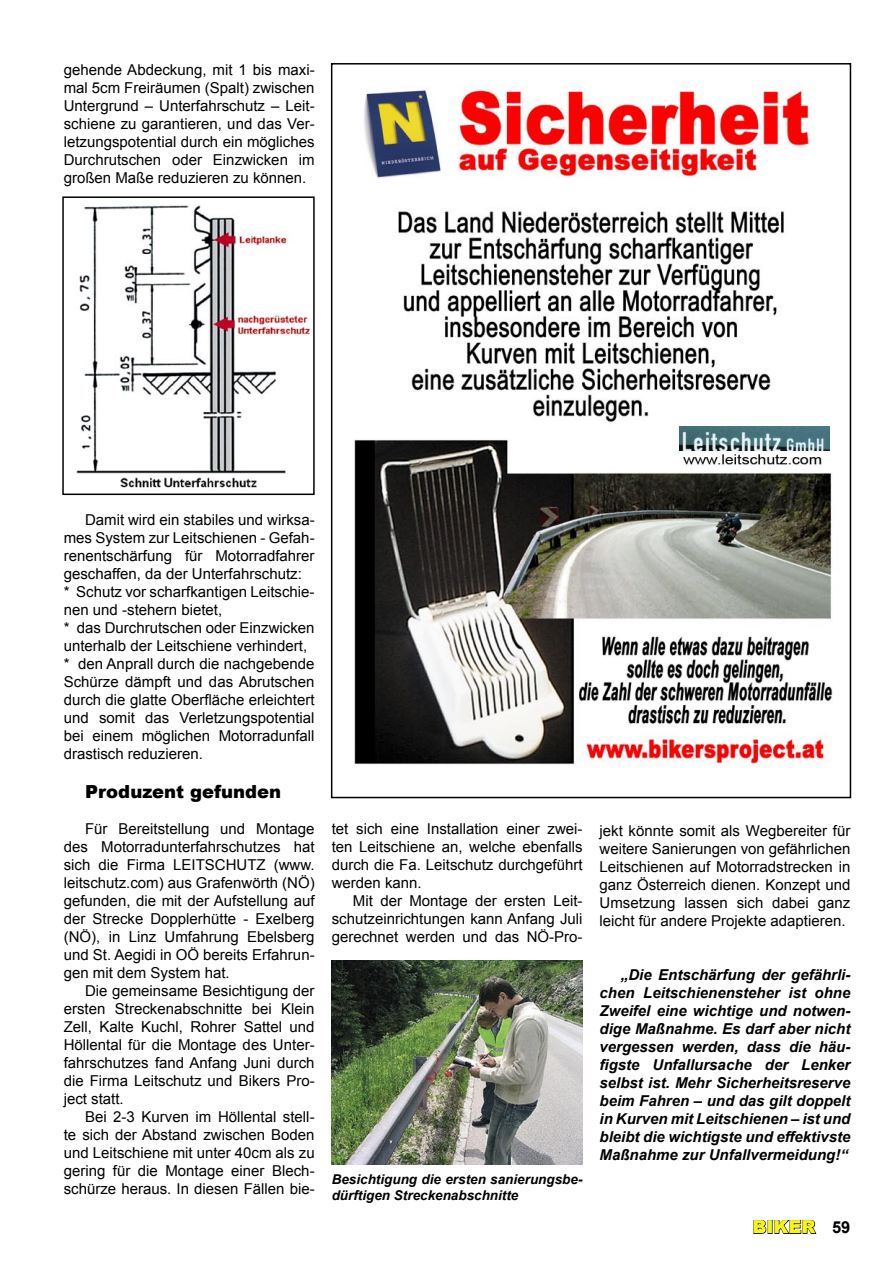
<style>
.page{position:relative;width:893px;height:1263px;background:#fff}
.page>*{position:absolute;margin:0;border:0;box-sizing:border-box;transform-origin:0 0}
.Lauftext_5_mm{font:900 18px "Arial";color:#000}
.t1{font:900 18px "Arial";color:#f7f410}
.Lauftext_5_mm-2{font:15px/18px "Arial";color:#000;text-align:justify}
.Lauftext_5_mm-3{font:italic 700 15px/18px "Arial";color:#000;text-align:justify}
.Bildtext{font:italic 700 13.5px/16.2px "Arial";color:#000}
.s1{font-weight:700;font-size:16.5px;color:#000}
</style>
<div class="page">
<img style="left:76px;top:205px;width:235px;height:283px">
<div style="left:62px;top:196px;width:253px;height:299px;border:2px solid #000"></div>
<img style="left:332px;top:960px;width:250px;height:204px">
<img style="left:354px;top:88px;width:479px;height:679px">
<img style="left:679px;top:426px;width:150px;height:44px">
<svg style="left:753px;top:1220px;width:13px;height:14px"></svg>
<svg style="left:774px;top:1220px;width:43px;height:14px"></svg>
<p class="Lauftext_5_mm-2" style="left:64px;top:61px;width:252px">gehende Abdeckung, mit 1 bis maxi&shy;mal 5cm Freiräumen (Spalt) zwischen Untergrund – Unterfahrschutz – Leit&shy;schiene zu garantieren, und das Ver&shy;letzungspotential durch ein mögliches Durchrutschen oder Einzwicken im großen Maße reduzieren zu können.</p>
<p class="Lauftext_5_mm-2" style="left:64px;top:511px;width:252px;text-indent:21px">Damit wird ein stabiles und wirksa&shy;mes System zur Leitschienen - Gefah&shy;renentschärfung für Motorradfahrer geschaffen, da der Unterfahrschutz:</p>
<p class="Lauftext_5_mm-2" style="left:64px;top:583px;width:252px">* Schutz vor scharfkantigen Leitschie&shy;nen und -stehern bietet,</p>
<p class="Lauftext_5_mm-2" style="left:64px;top:619px;width:252px">* das Durchrutschen oder Einzwicken unterhalb der Leitschiene verhindert,</p>
<p class="Lauftext_5_mm-2" style="left:64px;top:655px;width:252px">* den Anprall durch die nachgebende Schürze dämpft und das Abrutschen durch die glatte Oberfläche erleichtert und somit das Verletzungspotential bei einem möglichen Motorradunfall drastisch reduzieren.</p>
<p class="Lauftext_5_mm" style="left:85px;top:779px;width:198px">Produzent gefunden</p>
<p class="Lauftext_5_mm-2" style="left:64px;top:820px;width:252px;text-indent:21px">Für Bereitstellung und Montage des Motorradunterfahrschutzes hat sich die Firma LEITSCHUTZ (www. leitschutz.com) aus Grafenwörth (NÖ) gefunden, die mit der Aufstellung auf der Strecke Dopplerhütte - Exelberg (NÖ), in Linz Umfahrung Ebelsberg und St. Aegidi in OÖ bereits Erfahrun&shy;gen mit dem System hat.</p>
<p class="Lauftext_5_mm-2" style="left:64px;top:982px;width:252px;text-indent:21px">Die gemeinsame Besichtigung der ersten Streckenabschnitte bei Klein Zell, Kalte Kuchl, Rohrer Sattel und Höllental für die Montage des Unter&shy;fahrschutzes fand Anfang Juni durch die Firma Leitschutz und Bikers Pro&shy;ject statt.</p>
<p class="Lauftext_5_mm-2" style="left:64px;top:1108px;width:252px;text-indent:21px">Bei 2-3 Kurven im Höllental stell&shy;te sich der Abstand zwischen Boden und Leitschiene mit unter 40cm als zu gering für die Montage einer Blech&shy;schürze heraus. In diesen Fällen bie-</p>
<p class="Lauftext_5_mm-2" style="left:332px;top:820px;width:252px">tet sich eine Installation einer zwei&shy;ten Leitschiene an, welche ebenfalls durch die Fa. Leitschutz durchgeführt werden kann.</p>
<p class="Lauftext_5_mm-2" style="left:332px;top:892px;width:252px;text-indent:21px">Mit der Montage der ersten Leit&shy;schutzeinrichtungen kann Anfang Juli gerechnet werden und das NÖ-Pro-</p>
<p class="Bildtext" style="left:332px;top:1171px;width:252px">Besichtigung die ersten sanierungsbe&shy;dürftigen Streckenabschnitte</p>
<p class="Lauftext_5_mm-2" style="left:600px;top:821px;width:252px">jekt könnte somit als Wegbereiter für weitere Sanierungen von gefährlichen Leitschienen auf Motorradstrecken in ganz Österreich dienen. Konzept und Umsetzung lassen sich dabei ganz leicht für andere Projekte adaptieren.</p>
<p class="Lauftext_5_mm-3" style="left:600px;top:966px;width:252px;text-indent:21px">„Die Entschärfung der gefährli&shy;chen Leitschienensteher ist ohne Zweifel eine wichtige und notwen&shy;dige Maßnahme. Es darf aber nicht vergessen werden, dass die häu&shy;figste Unfallursache der Lenker selbst ist. Mehr Sicherheitsreserve beim Fahren – und das gilt doppelt in Kurven mit Leitschienen – ist und bleibt die wichtigste und effektivste Maßnahme zur Unfallvermeidung!“</p>
<p class="t1" style="left:753px;top:1214px;width:99px">BIKER <span class="s1">59</span></p>
</div>
